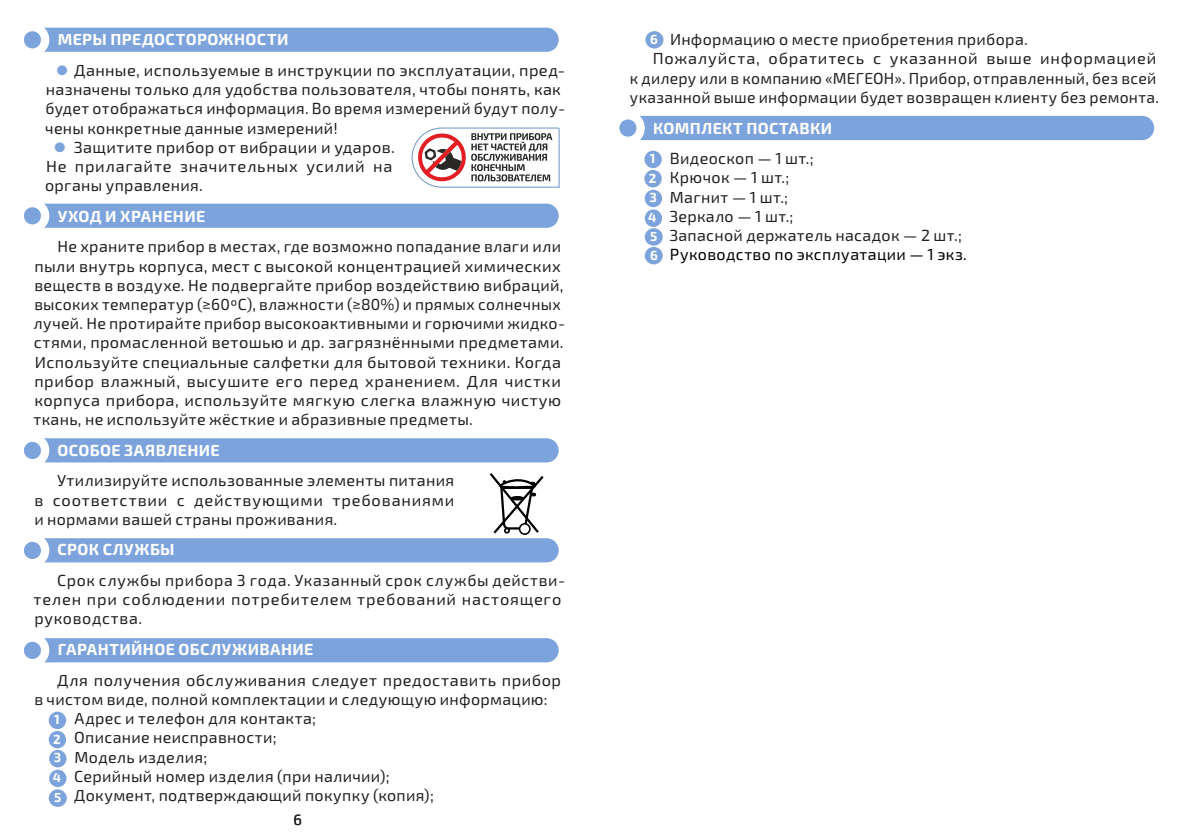
<style>
.page{position:relative;width:1191px;height:840px;background:#fff}
.page>*{position:absolute;margin:0;border:0;box-sizing:border-box;transform-origin:0 0}
.t1{font:16px/19.2px "Exo 2.0";letter-spacing:.025em;color:#231f20}
.t2{font:16px/19.2px "Exo 2.0";letter-spacing:.045em;color:#231f20}
.t3{font:700 16px "Exo 2.0";letter-spacing:.025em;color:#fff}
.t4{font:16px "Exo 2.0";letter-spacing:.02em;color:#000}
.t5{font:14.8px "Exo 2.0";color:#231f20}
.t6{font:700 13.2px/19.4px "Exo 2.0";color:#fff}
.s1{font-weight:700;color:#fff}
.s2{color:#7da3dc}
</style>
<div class="page">
<svg style="left:44px;top:203px;width:515px;height:25px;background:#81a6dd"></svg>
<div style="left:20px;top:203px;width:25px;height:25px;background:#7da3dc;border-radius:50%"></div>
<div style="left:16px;top:199px;width:33px;height:33px;border:8px solid #fff;border-radius:50%"></div>
<svg style="left:44px;top:438px;width:515px;height:25px;background:#81a6dd"></svg>
<svg style="left:20px;top:437px;width:25px;height:26px"></svg>
<div style="left:16px;top:433px;width:33px;height:34px;border:8px solid #fff;border-radius:50%"></div>
<div style="left:20px;top:537px;width:25px;height:26px;background:#7da3dc;border-radius:50%"></div>
<div style="left:16px;top:533px;width:33px;height:34px;border:8px solid #fff;border-radius:50%"></div>
<svg style="left:44px;top:638px;width:515px;height:25px;background:#81a6dd"></svg>
<svg style="left:20px;top:637px;width:25px;height:25px"></svg>
<div style="left:16px;top:633px;width:33px;height:34px;border:8px solid #fff;border-radius:50%"></div>
<svg style="left:640px;top:115px;width:515px;height:26px;background:#86a9de"></svg>
<svg style="left:615px;top:115px;width:25px;height:26px"></svg>
<div style="left:611px;top:111px;width:34px;height:34px;border:8px solid #fff;border-radius:50%"></div>
<svg style="left:44px;top:27px;width:515px;height:25px;background:#81a6dd"></svg>
<svg style="left:20px;top:27px;width:25px;height:26px"></svg>
<div style="left:16px;top:23px;width:33px;height:34px;border:8px solid #fff;border-radius:50%"></div>
<svg style="left:36px;top:473px;width:523px;height:93px"></svg>
<div style="left:519px;top:523px;width:11px;height:11px;background:#fdfeff;border-radius:50%"></div>
<div style="left:519px;top:522px;width:11px;height:12px;border:2px solid #010101;border-radius:50%"></div>
<svg style="left:411px;top:127px;width:149px;height:61px"></svg>
<div style="left:49px;top:711px;width:17px;height:17px;background:#7da3dc;border-radius:50%"></div>
<div style="left:49px;top:730px;width:17px;height:18px;background:#7da3dc;border-radius:50%"></div>
<div style="left:49px;top:749px;width:17px;height:18px;background:#7da3dc;border-radius:50%"></div>
<div style="left:49px;top:769px;width:17px;height:17px;background:#7da3dc;border-radius:50%"></div>
<div style="left:49px;top:789px;width:18px;height:17px;background:#7da3dc;border-radius:50%"></div>
<div style="left:645px;top:31px;width:18px;height:18px;background:#7da3dc;border-radius:50%"></div>
<div style="left:644px;top:150px;width:18px;height:18px;background:#7da3dc;border-radius:50%"></div>
<div style="left:644px;top:170px;width:18px;height:17px;background:#7da3dc;border-radius:50%"></div>
<div style="left:644px;top:190px;width:18px;height:17px;background:#7da3dc;border-radius:50%"></div>
<div style="left:644px;top:209px;width:18px;height:18px;background:#7da3dc;border-radius:50%"></div>
<div style="left:644px;top:228px;width:19px;height:17px;background:#7da3dc;border-radius:50%"></div>
<div style="left:644px;top:247px;width:19px;height:17px;background:#7da3dc;border-radius:50%"></div>
<p class="t1" style="left:55px;top:25px;width:511px;line-height:30.6px"><span class="s1">МЕРЫ ПРЕДОСТОРОЖНОСТИ<br></span><span class="s2">⚫</span> Данные, используемые в инструкции по эксплуатации, пред-</p>
<p class="t1" style="left:46px;top:80px;width:517px">назначены только для удобства пользователя, чтобы понять, как</p>
<p class="t1" style="left:46px;top:99px;width:521px">будет отображаться информация. Во время измерений будут полу-</p>
<p class="t1" style="left:45px;top:118px;width:294px">чены конкретные данные измерений!</p>
<p class="t1" style="left:53px;top:138px;width:343px"><span class="s2">⚫</span> Защитите прибор от вибрации и ударов.</p>
<p class="t2" style="left:46px;top:157px;width:348px">Не прилагайте значительных усилий на</p>
<p class="t1" style="left:45px;top:176px;width:159px">органы управления.</p>
<p class="t3" style="left:58px;top:206px;width:149px">УХОД И ХРАНЕНИЕ</p>
<p class="t1" style="left:33px;top:237px;width:533px;text-indent:24px">Не храните прибор в местах, где возможно попадание влаги или пыли внутрь корпуса, мест с высокой концентрацией химических веществ в воздухе. Не подвергайте прибор воздействию вибраций, высоких температур (≥60ºС), влажности (≥80%) и прямых солнечных лучей. Не протирайте прибор высокоактивными и горючими жидко&shy;стями, промасленной ветошью и др. загрязнёнными предметами.<br>Используйте специальные салфетки для бытовой техники. Когда прибор влажный, высушите его перед хранением. Для чистки корпуса прибора, используйте мягкую слегка влажную чистую ткань, не используйте жёсткие и абразивные предметы.</p>
<p class="t3" style="left:57px;top:440px;width:164px">ОСОБОЕ ЗАЯВЛЕНИЕ</p>
<p class="t1" style="left:34px;top:471px;width:421px;text-align:justify;text-indent:23px">Утилизируйте использованные элементы питания в соответствии с действующими требованиями и нормами вашей страны проживания.</p>
<p class="t3" style="left:57px;top:540px;width:119px">СРОК СЛУЖБЫ</p>
<p class="t2" style="left:33px;top:571px;width:533px;text-indent:24px">Срок службы прибора 3 года. Указанный срок службы действи&shy;телен при соблюдении потребителем требований настоящего руководства.</p>
<p class="t3" style="left:58px;top:639px;width:257px">ГАРАНТИЙНОЕ ОБСЛУЖИВАНИЕ</p>
<p class="t1" style="left:34px;top:670px;width:528px;text-indent:23px">Для получения обслуживания следует предоставить прибор в чистом виде, полной комплектации и следующую информацию:</p>
<p class="t1" style="left:53px;top:708px;width:264px">1. Адрес и телефон для контакта;</p>
<p class="t1" style="left:53px;top:728px;width:225px">1. Описание неисправности;</p>
<p class="t1" style="left:53px;top:747px;width:156px">1. Модель изделия;</p>
<p class="t1" style="left:53px;top:766px;width:338px">1. Серийный номер изделия (при наличии);</p>
<p class="t1" style="left:53px;top:785px;width:382px">1. Документ, подтверждающий покупку (копия);</p>
<p class="t6" style="left:53px;top:710px;width:10px;text-align:justify">1<br>2<br>3</p>
<p class="t6" style="left:53px;top:767px;width:10px;line-height:20.2px">4<br>5</p>
<p class="t5" style="left:293px;top:810px;width:10px">6</p>
<p class="t1" style="left:648px;top:30px;width:381px">1. Информацию о месте приобретения прибора.</p>
<p class="t2" style="left:653px;top:50px;width:505px">Пожалуйста, обратитесь с указанной выше информацией</p>
<p class="t1" style="left:630px;top:69px;width:528px">к дилеру или в компанию «МЕГЕОН». Прибор, отправленный, без всей</p>
<p class="t1" style="left:630px;top:88px;width:530px">указанной выше информации будет возвращен клиенту без ремонта.</p>
<p class="t3" style="left:653px;top:118px;width:180px">КОМПЛЕКТ ПОСТАВКИ</p>
<p class="t1" style="left:648px;top:149px;width:167px">1. Видеоскоп — 1 шт.;</p>
<p class="t1" style="left:648px;top:168px;width:142px">1. Крючок — 1 шт.;</p>
<p class="t1" style="left:648px;top:187px;width:141px">1. Магнит — 1 шт.;</p>
<p class="t1" style="left:648px;top:207px;width:146px">1. Зеркало — 1 шт.;</p>
<p class="t1" style="left:648px;top:226px;width:315px">1. Запасной держатель насадок — 2 шт.;</p>
<p class="t4" style="left:648px;top:245px;width:320px">1. Руководство по эксплуатации — 1 экз.</p>
<p class="t6" style="left:650px;top:30px;width:9px">6</p>
<p class="t6" style="left:648px;top:149px;width:11px">1<br>2<br>3<br>4<br>5<br>6</p>
</div>
